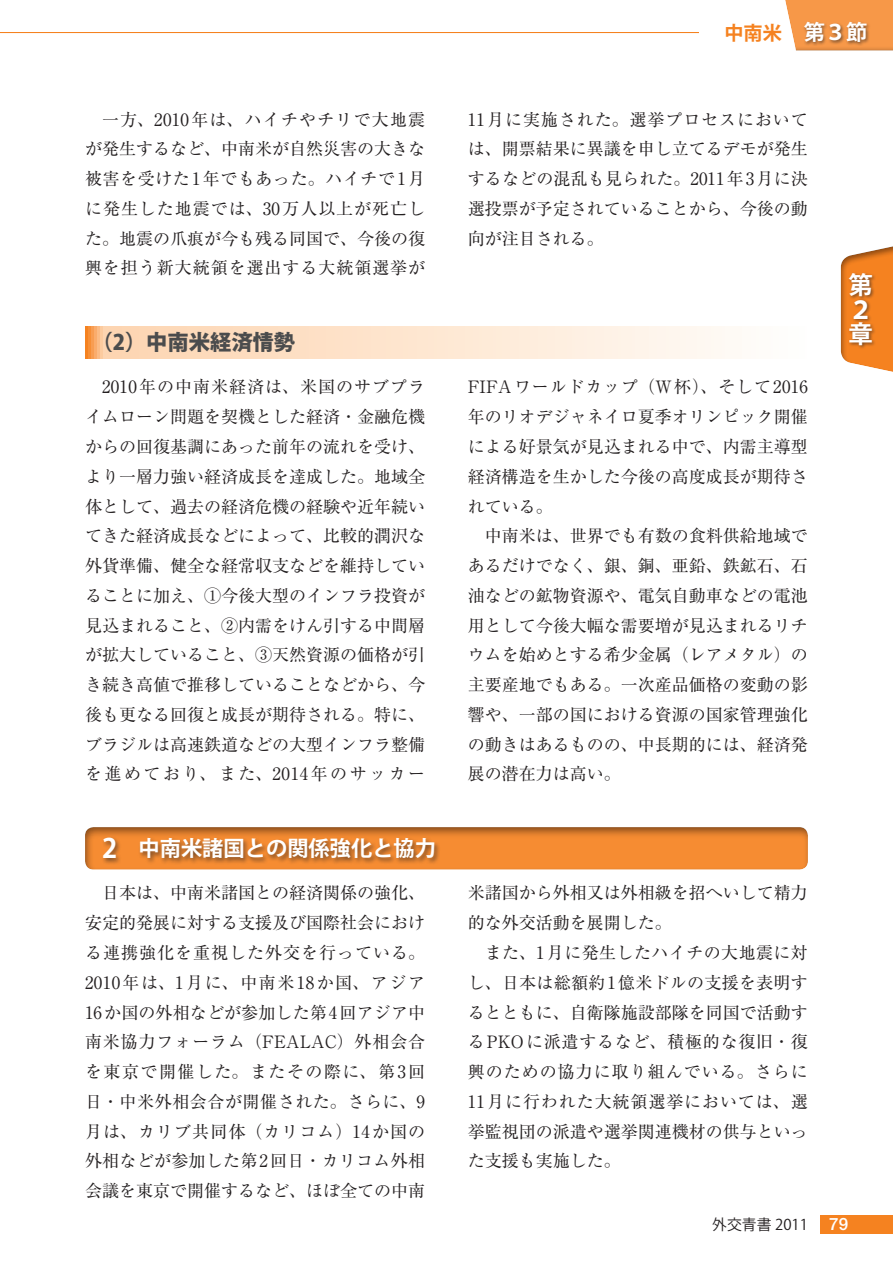
<style>
.page{position:relative;width:893px;height:1263px;background:#fff}
.page>*{position:absolute;margin:0;border:0;box-sizing:border-box;transform-origin:0 0}
.t1{font:700 24.45px/24.5px "Koz Go Pro";color:#fff}
.t2{font:700 21.3px "Koz Go Pro";color:#fff}
.t3{font:800 21.3px "Koz Go Pro";color:#4b4c4d}
.t4{font:700 19.2px "Koz Go Pro";color:#f58220}
.t5{font:16.95px/29.7px "Ryumin Pro";color:#231f20;text-align:justify}
.t6{font:14.85px "Koz Go Pro";color:#231f20}
.s1{font-size:21.3px;color:#fff}
.s2{font-size:26.55px}
.s3{font-family:"Helvetica Neue LT Std";font-weight:500;font-size:16.95px;color:#fff}
</style>
<div class="page">
<div style="left:85px;top:326px;width:722px;height:32px;background:linear-gradient(to right,#fdcfa6,#fff)"></div>
<div style="left:83px;top:826px;width:726px;height:46px;background:#231f20;opacity:.55"></div>
<div style="left:101px;top:835px;width:340px;height:29px;background:#231f20;opacity:.6"></div>
<div style="left:821px;top:1215px;width:72px;height:19px;background:#f58220"></div>
<div style="left:780px;top:0;width:113px;height:52px;background:#231f20;opacity:.6"></div>
<div style="left:802px;top:20px;width:69px;height:26px;background:#231f20;opacity:.6"></div>
<hr style="left:0;top:32px;width:774px;height:1px;background:#f58220">
<div style="left:699px;top:22px;width:83px;height:21px;background:#fff"></div>
<div style="left:839px;top:243px;width:54px;height:134px;background:#231f20;opacity:.5"></div>
<div style="left:847px;top:271px;width:29px;height:78px;background:#231f20;opacity:.6"></div>
<p class="t4" style="left:724px;top:20px;width:144px">中南米 <span class="s1">第３節</span></p>
<p class="t5" style="left:85px;top:103px;width:342px;text-indent:17px">一方、2010年は、ハイチやチリで大地震が発生するなど、中南米が自然災害の大きな被害を受けた1年でもあった。ハイチで1月に発生した地震では、30万人以上が死亡した。地震の爪痕が今も残る同国で、今後の復興を担う新大統領を選出する大統領選挙が</p>
<p class="t5" style="left:468px;top:103px;width:342px">11月に実施された。選挙プロセスにおいては、開票結果に異議を申し立てるデモが発生するなどの混乱も見られた。2011年 3月に決選投票が予定されていることから、今後の動向が注目される。</p>
<p class="t3" style="left:91px;top:329px;width:205px">（2）中南米経済情勢</p>
<p class="t5" style="left:85px;top:371px;width:342px;text-indent:17px">2010年の中南米経済は、米国のサブプライムローン問題を契機とした経済・金融危機からの回復基調にあった前年の流れを受け、より一層力強い経済成長を達成した。地域全体として、過去の経済危機の経験や近年続いてきた経済成長などによって、比較的潤沢な外貨準備、健全な経常収支などを維持していることに加え、①今後大型のインフラ投資が見込まれること、②内需をけん引する中間層が拡大していること、③天然資源の価格が引き続き高値で推移していることなどから、今後も更なる回復と成長が期待される。特に、ブラジルは高速鉄道などの大型インフラ整備を進めており、また、2014年のサッカー</p>
<p class="t5" style="left:468px;top:371px;width:342px">FIFAワールドカップ（W杯）、そして2016年のリオデジャネイロ夏季オリンピック開催による好景気が見込まれる中で、内需主導型経済構造を生かした今後の高度成長が期待されている。</p>
<p class="t5" style="left:468px;top:520px;width:342px;text-indent:17px">中南米は、世界でも有数の食料供給地域であるだけでなく、銀、銅、亜鉛、鉄鉱石、石油などの鉱物資源や、電気自動車などの電池用として今後大幅な需要増が見込まれるリチウムを始めとする希少金属（レアメタル）の主要産地でもある。一次産品価格の変動の影響や、一部の国における資源の国家管理強化の動きはあるものの、中長期的には、経済発展の潜在力は高い。</p>
<p class="t2" style="left:102px;top:835px;width:336px"><span class="s2">2</span>　中南米諸国との関係強化と協力</p>
<p class="t5" style="left:85px;top:877px;width:342px;text-indent:17px">日本は、中南米諸国との経済関係の強化、安定的発展に対する支援及び国際社会における連携強化を重視した外交を行っている。2010年は、1月に、中南米18か国、アジア16か国の外相などが参加した第 4回アジア中南米協力フォーラム（FEALAC）外相会合を東京で開催した。またその際に、第3回日・中米外相会合が開催された。さらに、9月は、カリブ共同体（カリコム）14か国の外相などが参加した第 2回日・カリコム外相会議を東京で開催するなど、ほぼ全ての中南</p>
<p class="t5" style="left:468px;top:877px;width:342px">米諸国から外相又は外相級を招へいして精力的な外交活動を展開した。</p>
<p class="t5" style="left:468px;top:937px;width:342px;text-indent:17px">また、1月に発生したハイチの大地震に対し、日本は総額約 1億米ドルの支援を表明するとともに、自衛隊施設部隊を同国で活動するPKOに派遣するなど、積極的な復旧・復興のための協力に取り組んでいる。さらに11月に行われた大統領選挙においては、選挙監視団の派遣や選挙関連機材の供与といった支援も実施した。</p>
<h1 class="t1" style="left:848px;top:274px;width:25px">第<br>２章</h1>
<p class="t6" style="left:712px;top:1215px;width:137px">外交青書 2011 <span class="s3">79</span></p>
</div>
